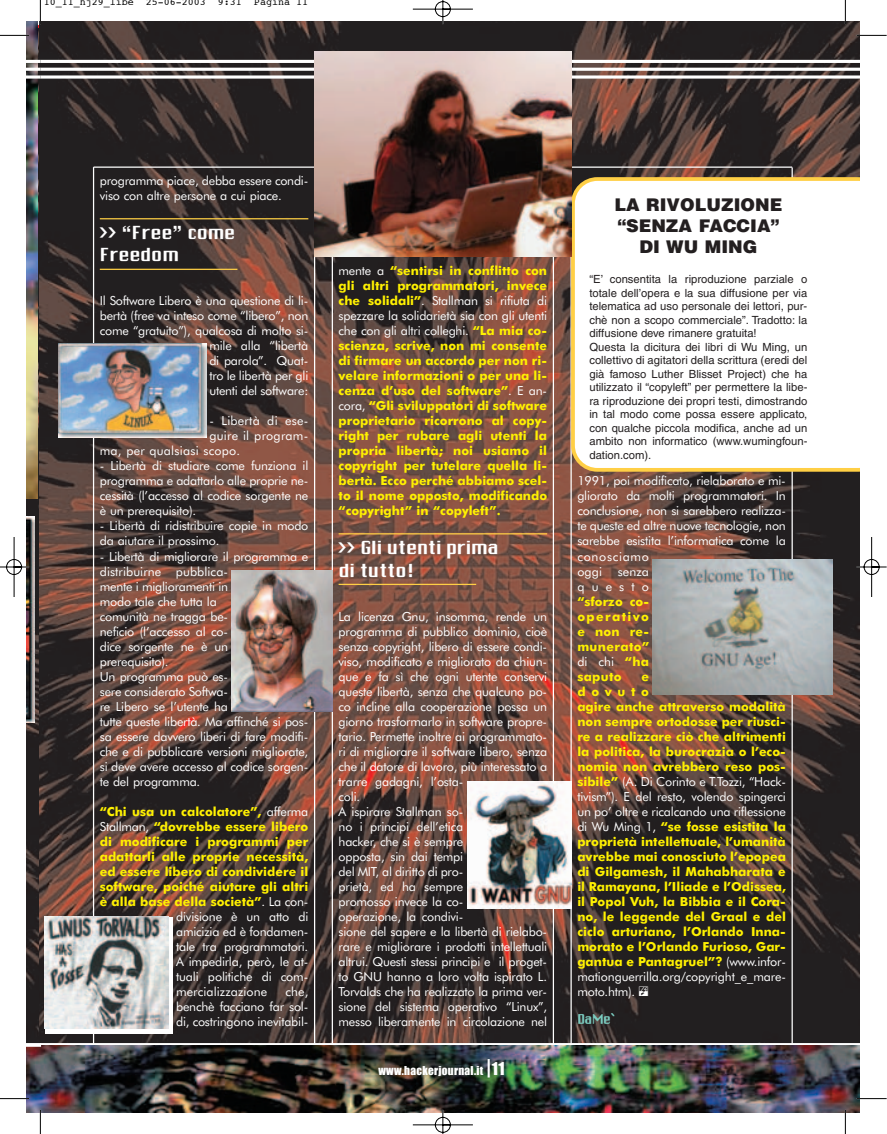
<style>
.page{position:relative;width:887px;height:1134px;background:#fff}
.page>*{position:absolute;margin:0;border:0;box-sizing:border-box;transform-origin:0 0}
.t1{font:18.75px/22.5px "Chi Town";letter-spacing:-.005em;color:#fff;scale:.95 1}
.t2{font:900 17.5px/21px "Helvetica";color:#231f20;text-align:center}
.t3{font:13.75px "Chi Town";color:#7bcbbf;scale:.9 1}
.t4{font:12.5px/15px "Futura BT";letter-spacing:-.02em;color:#fff}
.t5{font:700 12.5px/15px "Futura BT";color:#fff101;text-align:justify}
.t6{font:12.5px "Futura BT";letter-spacing:.02em;color:#fff}
.t7{font:12.5px "Futura BT";letter-spacing:.005em;color:#fff}
.t8{font:12.5px/15px "Futura BT";letter-spacing:.575em;color:#fff;text-align:right}
.t9{font:11.25px/13.5px "Helvetica";color:#231f20}
.t10{font:11.25px "Impact";letter-spacing:.025em;color:#fff}
.t11{font:10px "Courier";color:#000}
.s1{font-weight:400;color:#fff}
.s2{font-size:20px}
.s3{font-size:16.25px}
.s4{font-family:"Industry Engineering P01";font-weight:400;font-size:10px;color:#fff}
</style>
<div class="page">
<img style="left:0;top:0;width:886px;height:1134px">
<p class="t11" style="left:44px;top:-3px;width:266px">10_11_hj29_libe 25-06-2003 9:31 Pagina 11</p>
<p class="t4" style="left:100px;top:175px;width:210px">programma piace, debba essere condi&shy;viso con altre persone a cui piace.</p>
<h1 class="t1" style="left:100px;top:223px;width:144px">&gt;&gt; “Free” come<br>Freedom</h1>
<p class="t4" style="left:100px;top:295px;width:210px;text-align:right">Il Software Libero è una questione di li&shy;bertà (free va inteso come “libero”, non come “gratuito”), qualcosa di molto si&shy;mile alla “libertà<br>di parola”. Quat-<br>tro le libertà per gli<br>utenti del software:</p>
<p class="t6" style="left:209px;top:416px;width:100px">- Libertà di ese-</p>
<p class="t6" style="left:209px;top:431px;width:100px">guire il program-</p>
<p class="t6" style="left:100px;top:446px;width:142px">ma, per qualsiasi scopo.</p>
<p class="t4" style="left:100px;top:460px;width:210px;text-align:justify">- Libertà di studiare come funziona il programma e adattarlo alle proprie ne&shy;cessità (l’accesso al codice sorgente ne è un prerequisito).</p>
<p class="t4" style="left:100px;top:520px;width:210px">- Libertà di ridistribuire copie in modo da aiutare il prossimo.</p>
<p class="t4" style="left:100px;top:550px;width:210px">- Libertà di migliorare il programma e distribuirne pubblica-<br>mente i miglioramenti in<br>modo tale che tutta la<br>comunità ne tragga be-<br>neficio (l’accesso al co-<br>dice sorgente ne è un<br>prerequisito).<br>Un programma può es-<br>sere considerato Softwa-<br>re Libero se l’utente ha<br>tutte queste libertà. Ma affinché si pos&shy;sa essere davvero liberi di fare modifi&shy;che e di pubblicare versioni migliorate, si deve avere accesso al codice sorgen&shy;te del programma.</p>
<p class="t5" style="left:100px;top:805px;width:210px">“Chi usa un calcolatore”, <span class="s1">afferma</span></p>
<p class="t5" style="left:100px;top:820px;width:210px"><span class="s1">Stallman,</span> “dovrebbe essere libero</p>
<p class="t5" style="left:100px;top:835px;width:210px">di modificare i programmi per</p>
<p class="t5" style="left:100px;top:850px;width:210px">adattarli alle proprie necessità,</p>
<p class="t5" style="left:100px;top:865px;width:210px">ed essere libero di condividere il</p>
<p class="t5" style="left:100px;top:880px;width:210px">software, poiché aiutare gli altri</p>
<p class="t5" style="left:100px;top:895px;width:210px">è alla base della società”<span class="s1">. La con-</span></p>
<p class="t4" style="left:176px;top:910px;width:134px">divisione è un atto di</p>
<p class="t4" style="left:176px;top:925px;width:134px">amicizia ed è fondamen-</p>
<p class="t4" style="left:176px;top:940px;width:134px">tale tra programmatori.</p>
<p class="t4" style="left:176px;top:955px;width:134px">A impedirla, però, le at-</p>
<p class="t4" style="left:176px;top:970px;width:134px">tuali politiche di com-</p>
<p class="t7" style="left:176px;top:986px;width:93px">mercializzazione</p>
<p class="t4" style="left:176px;top:985px;width:134px;text-align:justify;text-indent:109px">che, benchè facciano far sol&shy;di, costringono inevitabil-</p>
<p class="t5" style="left:338px;top:265px;width:210px"><span class="s1">mente a</span> “sentirsi in conflitto con gli altri programmatori, invece che solidali”<span class="s1">. Stallman si rifiuta di spezzare la solidarietà sia con gli utenti che con gli altri colleghi.</span> “La mia co&shy;scienza, scrive, non mi consente di firmare un accordo per non ri&shy;velare informazioni o per una li&shy;cenza d’uso del software”<span class="s1">. E an&shy;cora,</span> “Gli sviluppatori di software proprietario ricorrono al copy&shy;right per rubare agli utenti la propria libertà; noi usiamo il copyright per tutelare quella li&shy;bertà. Ecco perché abbiamo scel&shy;to il nome opposto, modificando “copyright” in “copyleft”.</p>
<h1 class="t1" style="left:338px;top:538px;width:170px">&gt;&gt; Gli utenti prima di tutto!</h1>
<p class="t4" style="left:338px;top:610px;width:210px">La licenza Gnu, insomma, rende un programma di pubblico dominio, cioè senza copyright, libero di essere condi&shy;viso, modificato e migliorato da chiun&shy;que e fa sì che ogni utente conservi queste libertà, senza che qualcuno po&shy;co incline alla cooperazione possa un giorno trasformarlo in software propre&shy;tario. Permette inoltre ai programmato&shy;ri di migliorare il software libero, senza che il datore di lavoro, più interessato a trarre gadagni, l’osta-<br>coli.<br>A ispirare Stallman so-<br>no i principi dell’etica<br>hacker, che si è sempre<br>opposta, sin dai tempi<br>del MIT, al diritto di pro-<br>prietà, ed ha sempre<br>promosso invece la co-<br>operazione, la condivi-<br>sione del sapere e la libertà di rielabo&shy;rare e migliorare i prodotti intellettuali altrui. Questi stessi principi e il proget&shy;to GNU hanno a loro volta ispirato L.<br>Torvalds che ha realizzato la prima ver&shy;sione del sistema operativo “Linux”, messo liberamente in circolazione nel</p>
<p class="t10" style="left:378px;top:1063px;width:128px">www.hackerjournal.it <span class="s2">|</span><span class="s3">11</span></p>
<h2 class="t2" style="left:614px;top:196px;width:169px">LA RIVOLUZIONE “SENZA FACCIA”<br>DI WU MING</h2>
<p class="t9" style="left:589px;top:273px;width:219px">“E’ consentita la riproduzione parziale o totale dell’opera e la sua diffusione per via telematica ad uso personale dei lettori, pur&shy;chè non a scopo commerciale”. Tradotto: la diffusione deve rimanere gratuita!<br>Questa la dicitura dei libri di Wu Ming, un collettivo di agitatori della scrittura (eredi del già famoso Luther Blisset Project) che ha utilizzato il “copyleft” per permettere la libe&shy;ra riproduzione dei propri testi, dimostrando in tal modo come possa essere applicato, con qualche piccola modifica, anche ad un ambito non informatico (www.wumingfoun&shy;dation.com).</p>
<p class="t4" style="left:577px;top:475px;width:210px">1991, poi modificato, rielaborato e mi&shy;gliorato da molti programmatori. In conclusione, non si sarebbero realizza&shy;te queste ed altre nuove tecnologie, non sarebbe esistita l’informatica come la conosciamo<br>oggi</p>
<p class="t8" style="left:577px;top:565px;width:73px">senza questo</p>
<p class="t5" style="left:577px;top:595px;width:73px">“sforzo co&shy;operativo e non re&shy;munerato” <span class="s1">di chi</span> “ha saputo</p>
<p class="t5" style="left:577px;top:670px;width:210px;text-align:left;text-indent:64px">e<br>dovuto<br>agire anche attraverso modalità non sempre ortodosse per riusci&shy;re a realizzare ciò che altrimenti la politica, la burocrazia o l’eco&shy;nomia non avrebbero reso pos&shy;sibile” <span class="s1">(A. Di Corinto e T.Tozzi, “Hack&shy;tivism”). E del resto, volendo spingerci un po’ oltre e ricalcando una riflessione di Wu Ming 1,</span> “se fosse esistita la proprietà intellettuale, l’umanità avrebbe mai conosciuto l’epopea di Gilgamesh, il Mahabharata e il Ramayana, l’Iliade e l’Odissea, il Popol Vuh, la Bibbia e il Cora&shy;no, le leggende del Graal e del ciclo arturiano, l’Orlando Inna&shy;morato e l’Orlando Furioso, Gar&shy;gantua e Pantagruel”? <span class="s1">(www.infor&shy;mationguerrilla.org/copyright_e_mare&shy;moto.htm).</span> <span class="s4">K</span></p>
<p class="t3" style="left:577px;top:1014px;width:43px">DaMe`</p>
</div>
